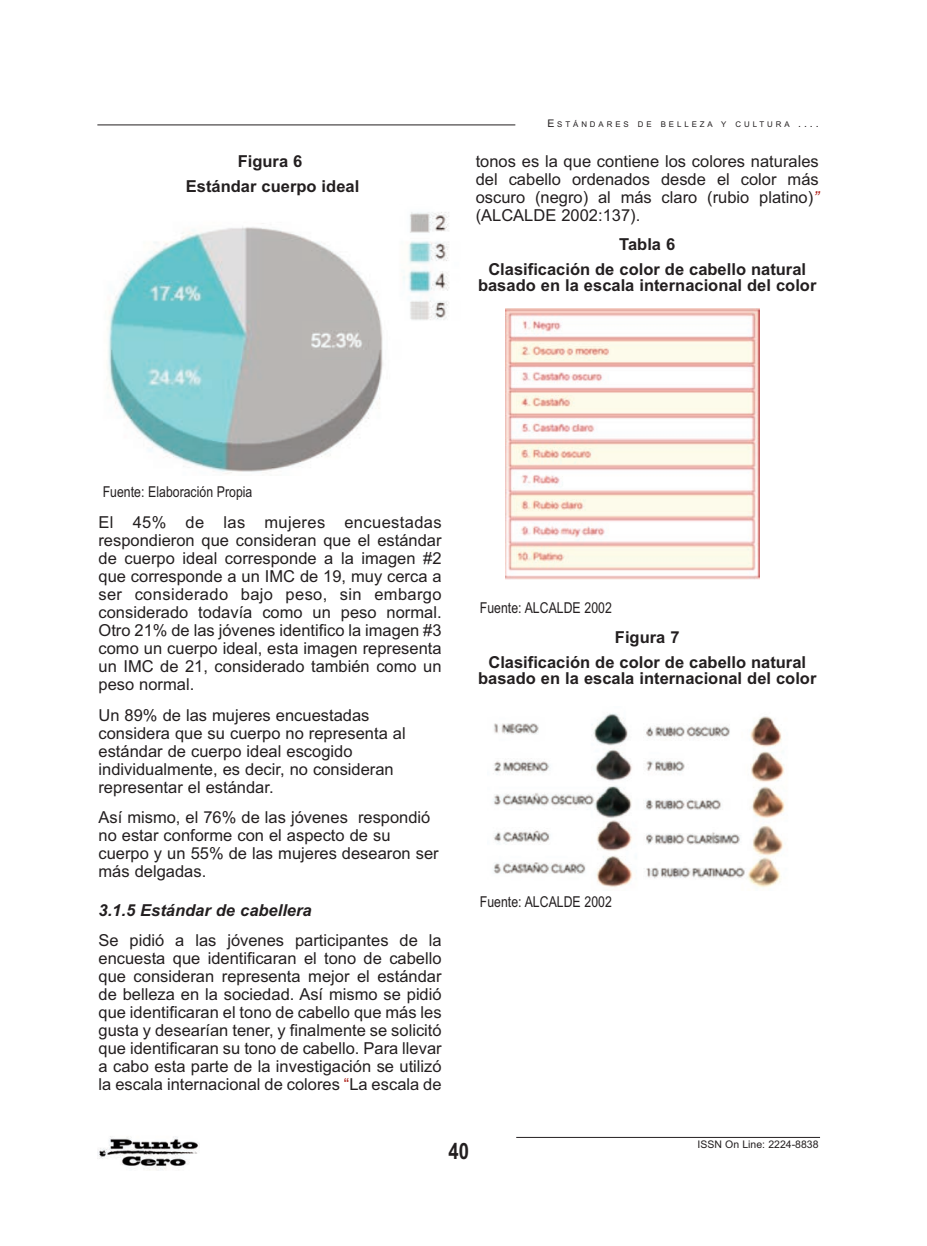
<style>
.page{position:relative;width:927px;height:1246px;background:#fff}
.page>*{position:absolute;margin:0;border:0;box-sizing:border-box;transform-origin:0 0}
.t1{font:700 22.5px "Arial Narrow";color:#231f20}
.t2{font:16.5px/18px "Arial";color:#231f20;text-align:justify}
.t3{font:700 16.5px/25px "Arial";color:#231f20;text-align:center}
.t4{font:italic 700 16.5px "Arial";color:#231f20}
.t5{font:15px "Arial Narrow";color:#231f20}
.t6{font:10.5px "Arial";color:#231f20}
.t7{font:7.8px "Arial";letter-spacing:.37em;color:#231f20}
.s1{font-size:10.5px}
.s2{font-style:italic;color:#ac1d16}
.s3{color:#ac1d16}
</style>
<div class="page">
<hr style="left:97px;top:125px;width:418px;height:1px;background:#231f20">
<hr style="left:516px;top:1137px;width:304px;height:1px;background:#231f20">
<img style="left:98px;top:1136px;width:101px;height:34px">
<img style="left:108px;top:212px;width:341px;height:262px">
<img style="left:506px;top:308px;width:253px;height:271px">
<img style="left:493px;top:713px;width:292px;height:175px">
<p class="t3" style="left:186px;top:148px;width:175px">Figura 6<br>Estándar cuerpo ideal</p>
<p class="t7" style="left:547px;top:120px;width:273px"><span class="s1">E</span>STÁNDARES DE BELLEZA Y CULTURA <span class="s1">....</span></p>
<p class="t2" style="left:476px;top:152px;width:345px">tonos es la que contiene los colores naturales del cabello ordenados desde el color más oscuro (negro) al más claro (rubio platino)<span class="s2">” </span>(ALCALDE 2002:137).</p>
<p class="t3" style="left:488px;top:232px;width:319px">Tabla 6<br>Clasificación de color de cabello natural</p>
<p class="t3" style="left:478px;top:273px;width:340px">basado en la escala internacional del color</p>
<p class="t5" style="left:103px;top:483px;width:151px">Fuente: Elaboración Propia</p>
<p class="t2" style="left:98px;top:513px;width:345px">El 45% de las mujeres encuestadas respondieron que consideran que el estándar de cuerpo ideal corresponde a la imagen #2 que corresponde a un IMC de 19, muy cerca a ser considerado bajo peso, sin embargo considerado todavía como un peso normal.<br>Otro 21% de las jóvenes identifico la imagen #3 como un cuerpo ideal, esta imagen representa un IMC de 21, considerado también como un peso normal.</p>
<p class="t2" style="left:98px;top:706px;width:309px;text-align:left">Un 89% de las mujeres encuestadas considera que su cuerpo no representa al estándar de cuerpo ideal escogido individualmente, es decir, no consideran representar el estándar.</p>
<p class="t2" style="left:98px;top:809px;width:342px;text-align:left">Así mismo, el 76% de las jóvenes respondió no estar conforme con el aspecto de su cuerpo y un 55% de las mujeres desearon ser más delgadas.</p>
<p class="t4" style="left:98px;top:900px;width:215px">3.1.5 Estándar de cabellera</p>
<p class="t2" style="left:98px;top:932px;width:345px">Se pidió a las jóvenes participantes de la encuesta que identificaran el tono de cabello que consideran representa mejor el estándar de belleza en la sociedad. Así mismo se pidió que identificaran el tono de cabello que más les gusta y desearían tener, y finalmente se solicitó que identificaran su tono de cabello. Para llevar a cabo esta parte de la investigación se utilizó la escala internacional de colores <span class="s3">“</span>La escala de</p>
<p class="t5" style="left:480px;top:599px;width:133px">Fuente: ALCALDE 2002</p>
<p class="t3" style="left:488px;top:624px;width:319px">Figura 7<br>Clasificación de color de cabello natural</p>
<p class="t3" style="left:478px;top:666px;width:340px">basado en la escala internacional del color</p>
<p class="t5" style="left:480px;top:893px;width:133px">Fuente: ALCALDE 2002</p>
<h1 class="t1" style="left:449px;top:1138px;width:22px">40</h1>
<p class="t6" style="left:697px;top:1138px;width:123px">ISSN On Line: 2224-8838</p>
</div>
